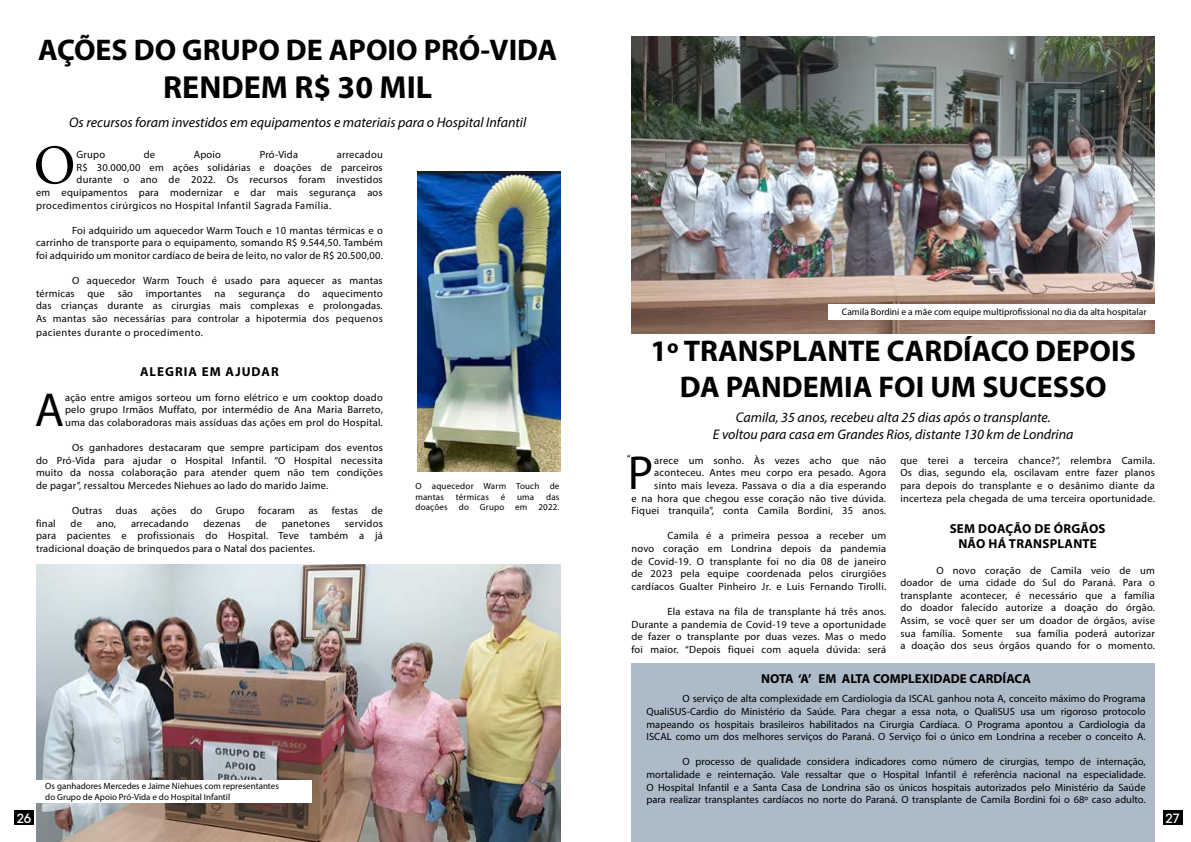
<style>
.page{position:relative;width:1191px;height:842px;background:#fff}
.page>*{position:absolute;margin:0;border:0;box-sizing:border-box;transform-origin:0 0}
.t1{font:56.3px "Minion Pro";color:#000}
.t2{font:47.9px "Myriad Pro";color:#000}
.t3{font:700 32px "Myriad Pro";color:#000}
.t4{font:700 30px/36px "Myriad Pro";color:#000;text-align:center}
.t5{font:500 15px "TT Commons";color:#fff}
.t6{font:italic 14px/16.8px "Myriad Pro";color:#000;text-align:center}
.t7{font:700 13px/15.6px "Myriad Pro";letter-spacing:.02em;color:#000;text-align:center}
.t8{font:700 13px "Myriad Pro";color:#000}
.t9{font:700 13px "Myriad Pro";letter-spacing:.08em;color:#000}
.t10{font:10.5px/12.6px "Myriad Pro";letter-spacing:.02em;color:#000;text-align:justify}
.t11{font:10.5px "Myriad Pro";letter-spacing:.04em;color:#000}
.t12{font:9.5px "Myriad Pro";color:#000}
.t13{font:9px/10.8px "Myriad Pro";color:#000}
.t14{font:9px/10.8px "Myriad Pro";letter-spacing:.02em;color:#000}
</style>
<div class="page">
<img style="left:418px;top:171px;width:142px;height:300px">
<img style="left:36px;top:564px;width:524px;height:278px">
<div style="left:29px;top:780px;width:282px;height:23px;background:#fff"></div>
<img style="left:631px;top:36px;width:524px;height:298px">
<div style="left:631px;top:663px;width:524px;height:179px;background:#adbbc9"></div>
<div style="left:14px;top:811px;width:20px;height:14px;background:#000"></div>
<div style="left:1162px;top:811px;width:20px;height:14px;background:#000"></div>
<div style="left:828px;top:304px;width:327px;height:16px;background:#fff"></div>
<h3 class="t4" style="left:38px;top:31px;width:520px">AÇÕES DO GRUPO DE APOIO PRÓ-VIDA</h3>
<h3 class="t3" style="left:163px;top:67px;width:270px">RENDEM R$ 30 MIL</h3>
<h3 class="t6" style="left:69px;top:113px;width:458px">Os recursos foram investidos em equipamentos e materiais para o Hospital Infantil</h3>
<h1 class="t1" style="left:34px;top:128px;width:44px">O</h1>
<p class="t10" style="left:77px;top:148px;width:30px">Grupo</p>
<p class="t10" style="left:144px;top:148px;width:13px">de</p>
<p class="t10" style="left:194px;top:148px;width:29px">Apoio</p>
<p class="t10" style="left:260px;top:148px;width:40px">Pró-Vida</p>
<p class="t10" style="left:337px;top:148px;width:48px">arrecadou</p>
<p class="t10" style="left:77px;top:161px;width:308px">R$ 30.000,00 em ações solidárias e doações de parceiros</p>
<p class="t10" style="left:77px;top:173px;width:308px">durante o ano de 2022. Os recursos foram investidos</p>
<p class="t10" style="left:36px;top:186px;width:348px">em equipamentos para modernizar e dar mais segurança aos</p>
<p class="t11" style="left:36px;top:198px;width:297px">procedimentos cirúrgicos no Hospital Infantil Sagrada Família.</p>
<p class="t10" style="left:36px;top:224px;width:348px;text-indent:36px">Foi adquirido um aquecedor Warm Touch e 10 mantas térmicas e o carrinho de transporte para o equipamento, somando R$ 9.544,50. Também foi adquirido um monitor cardíaco de beira de leito, no valor de R$ 20.500,00.</p>
<p class="t10" style="left:36px;top:274px;width:348px;text-indent:36px">O aquecedor Warm Touch é usado para aquecer as mantas térmicas que são importantes na segurança do aquecimento das crianças durante as cirurgias mais complexas e prolongadas.<br>As mantas são necessárias para controlar a hipotermia dos pequenos</p>
<p class="t11" style="left:36px;top:326px;width:168px">pacientes durante o procedimento.</p>
<p class="t9" style="left:140px;top:363px;width:140px">ALEGRIA EM AJUDAR</p>
<h2 class="t2" style="left:35px;top:380px;width:31px">A</h2>
<p class="t10" style="left:65px;top:391px;width:319px">ação entre amigos sorteou um forno elétrico e um cooktop doado pelo grupo Irmãos Muffato, por intermédio de Ana Maria Barreto, uma das colaboradoras mais assíduas das ações em prol do Hospital.</p>
<p class="t10" style="left:36px;top:441px;width:348px;text-indent:36px">Os ganhadores destacaram que sempre participam dos eventos do Pró-Vida para ajudar o Hospital Infantil. “O Hospital necessita muito da nossa colaboração para atender quem não tem condições de pagar”, ressaltou Mercedes Niehues ao lado do marido Jaime.</p>
<p class="t10" style="left:72px;top:504px;width:32px">Outras</p>
<p class="t10" style="left:116px;top:504px;width:23px">duas</p>
<p class="t10" style="left:151px;top:504px;width:27px">ações</p>
<p class="t10" style="left:190px;top:504px;width:13px">do</p>
<p class="t10" style="left:216px;top:504px;width:30px">Grupo</p>
<p class="t10" style="left:258px;top:504px;width:38px">focaram</p>
<p class="t10" style="left:309px;top:504px;width:11px">as</p>
<p class="t10" style="left:332px;top:504px;width:28px">festas</p>
<p class="t10" style="left:371px;top:504px;width:13px">de</p>
<p class="t10" style="left:36px;top:517px;width:21px">final</p>
<p class="t10" style="left:71px;top:517px;width:13px">de</p>
<p class="t10" style="left:97px;top:517px;width:21px">ano,</p>
<p class="t10" style="left:131px;top:517px;width:59px">arrecadando</p>
<p class="t10" style="left:203px;top:517px;width:39px">dezenas</p>
<p class="t10" style="left:255px;top:517px;width:13px">de</p>
<p class="t10" style="left:282px;top:517px;width:50px">panetones</p>
<p class="t14" style="left:415px;top:480px;width:146px">O aquecedor Warm Touch de mantas</p>
<p class="t14" style="left:415px;top:491px;width:146px;text-align:right">das<br>doações do Grupo em 2022.</p>
<p class="t14" style="left:456px;top:491px;width:35px">térmicas</p>
<p class="t13" style="left:501px;top:491px;width:6px">é</p>
<p class="t13" style="left:517px;top:491px;width:19px">uma</p>
<p class="t10" style="left:36px;top:517px;width:348px;text-indent:309px">servidos para pacientes e profissionais do Hospital. Teve também a já tradicional doação de brinquedos para o Natal dos pacientes.</p>
<p class="t13" style="left:45px;top:780px;width:235px">Os ganhadores Mercedes e Jaime Niehues com representantes do Grupo de Apoio Pró-Vida e do Hospital Infantil</p>
<p class="t12" style="left:842px;top:306px;width:306px">Camila Bordini e a mãe com equipe multiprofissional no dia da alta hospitalar</p>
<h3 class="t4" style="left:650px;top:332px;width:487px">1º TRANSPLANTE CARDÍACO DEPOIS<br>DA PANDEMIA FOI UM SUCESSO</h3>
<h3 class="t6" style="left:713px;top:409px;width:362px">Camila, 35 anos, recebeu alta 25 dias após o transplante.<br>E voltou para casa em Grandes Rios, distante 130 km de Londrina</h3>
<p class="t10" style="left:626px;top:452px;width:5px">“</p>
<p class="t10" style="left:631px;top:454px;width:256px;text-align:right">arece um sonho. Às vezes acho que não aconteceu. Antes meu corpo era pesado. Agora sinto mais leveza. Passava o dia a dia esperando<br>e na hora que chegou esse coração não tive dúvida.<br>Fiquei tranquila”, conta Camila Bordini, 35 anos.</p>
<p class="t10" style="left:631px;top:529px;width:256px;text-indent:36px">Camila é a primeira pessoa a receber um novo coração em Londrina depois da pandemia de Covid-19. O transplante foi no dia 08 de janeiro de 2023 pela equipe coordenada pelos cirurgiões cardíacos Gualter Pinheiro Jr. e Luis Fernando Tirolli.</p>
<p class="t10" style="left:631px;top:605px;width:256px;text-indent:36px">Ela estava na fila de transplante há três anos.<br>Durante a pandemia de Covid-19 teve a oportunidade de fazer o transplante por duas vezes. Mas o medo foi maior. “Depois fiquei com aquela dúvida: será</p>
<p class="t10" style="left:900px;top:454px;width:256px">que terei a terceira chance?”, relembra Camila.<br>Os dias, segundo ela, oscilavam entre fazer planos para depois do transplante e o desânimo diante da incerteza pela chegada de uma terceira oportunidade.</p>
<p class="t7" style="left:949px;top:520px;width:157px">SEM DOAÇÃO DE ÓRGÃOS<br>NÃO HÁ TRANSPLANTE</p>
<p class="t10" style="left:900px;top:564px;width:256px;text-indent:36px">O novo coração de Camila veio de um doador de uma cidade do Sul do Paraná. Para o transplante acontecer, é necessário que a família do doador falecido autorize a doação do órgão.<br>Assim, se você quer ser um doador de órgãos, avise sua família. Somente sua família poderá autorizar a doação dos seus órgãos quando for o momento.</p>
<p class="t8" style="left:761px;top:670px;width:271px">NOTA ‘A’ EM ALTA COMPLEXIDADE CARDÍACA</p>
<p class="t10" style="left:646px;top:692px;width:500px;text-indent:36px">O serviço de alta complexidade em Cardiologia da ISCAL ganhou nota A, conceito máximo do Programa QualiSUS-Cardio do Ministério da Saúde. Para chegar a essa nota, o QualiSUS usa um rigoroso protocolo mapeando os hospitais brasileiros habilitados na Cirurgia Cardíaca. O Programa apontou a Cardiologia da ISCAL como um dos melhores serviços do Paraná. O Serviço foi o único em Londrina a receber o conceito A.</p>
<p class="t10" style="left:646px;top:755px;width:500px;text-indent:36px">O processo de qualidade considera indicadores como número de cirurgias, tempo de internação, mortalidade e reinternação. Vale ressaltar que o Hospital Infantil é referência nacional na especialidade.<br>O Hospital Infantil e a Santa Casa de Londrina são os únicos hospitais autorizados pelo Ministério da Saúde para realizar transplantes cardíacos no norte do Paraná. O transplante de Camila Bordini foi o 68º caso adulto.</p>
<h2 class="t2" style="left:628px;top:443px;width:27px">P</h2>
<h3 class="t5" style="left:17px;top:810px;width:16px">26</h3>
<h3 class="t5" style="left:1165px;top:810px;width:15px">27</h3>
</div>
